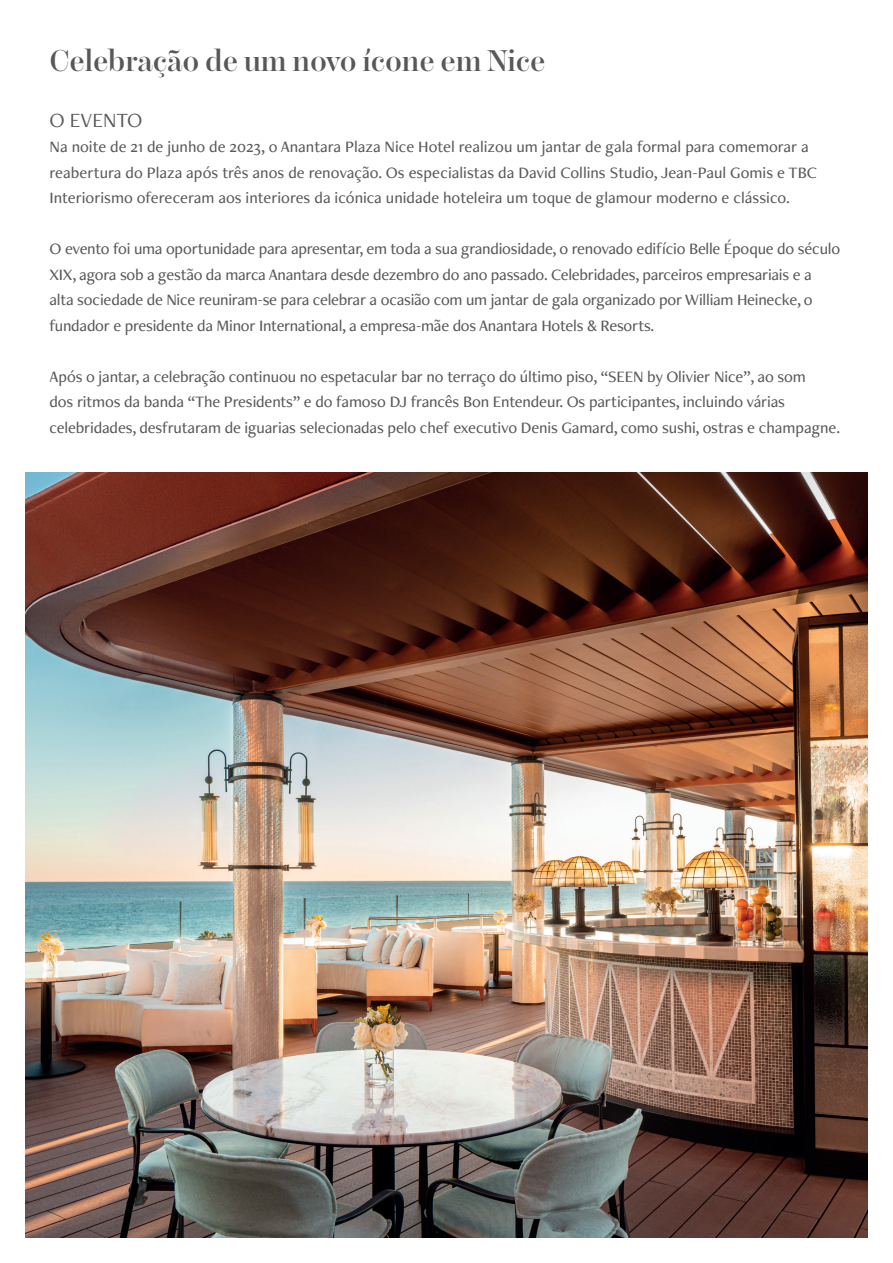
<style>
.page{position:relative;width:893px;height:1263px;background:#fff}
.page>*{position:absolute;margin:0;border:0;box-sizing:border-box;transform-origin:0 0}
.t1{font:600 30px "Chamberi Display";color:#57585a}
.t2{font:21px "Freight Neo Pro";color:#57585a}
.t3{font:500 16.5px/25.5px "Freight Neo Pro";letter-spacing:-.01em;color:#5a595b}
</style>
<div class="page">
<img style="left:26px;top:472px;width:841px;height:765px">
<p class="t1" style="left:50px;top:39px;width:497px">Celebração de um novo ícone em Nice</p>
<p class="t2" style="left:50px;top:105px;width:94px">O EVENTO</p>
<p class="t3" style="left:50px;top:133px;width:769px">Na noite de 21 de junho de 2023, o Anantara Plaza Nice Hotel realizou um jantar de gala formal para comemorar a reabertura do Plaza após três anos de renovação. Os especialistas da David Collins Studio, Jean-Paul Gomis e TBC<br>Interiorismo ofereceram aos interiores da icónica unidade hoteleira um toque de glamour moderno e clássico.</p>
<p class="t3" style="left:50px;top:235px;width:792px">O evento foi uma oportunidade para apresentar, em toda a sua grandiosidade, o renovado edifício Belle Époque do século XIX, agora sob a gestão da marca Anantara desde dezembro do ano passado. Celebridades, parceiros empresariais e a<br>alta sociedade de Nice reuniram-se para celebrar a ocasião com um jantar de gala organizado por William Heinecke, o fundador e presidente da Minor International, a empresa-mãe dos Anantara Hotels &amp; Resorts.</p>
<p class="t3" style="left:50px;top:363px;width:792px">Após o jantar, a celebração continuou no espetacular bar no terraço do último piso, “SEEN by Olivier Nice”, ao som<br>dos ritmos da banda “The Presidents” e do famoso DJ francês Bon Entendeur. Os participantes, incluindo várias celebridades, desfrutaram de iguarias selecionadas pelo chef executivo Denis Gamard, como sushi, ostras e champagne.</p>
</div>
